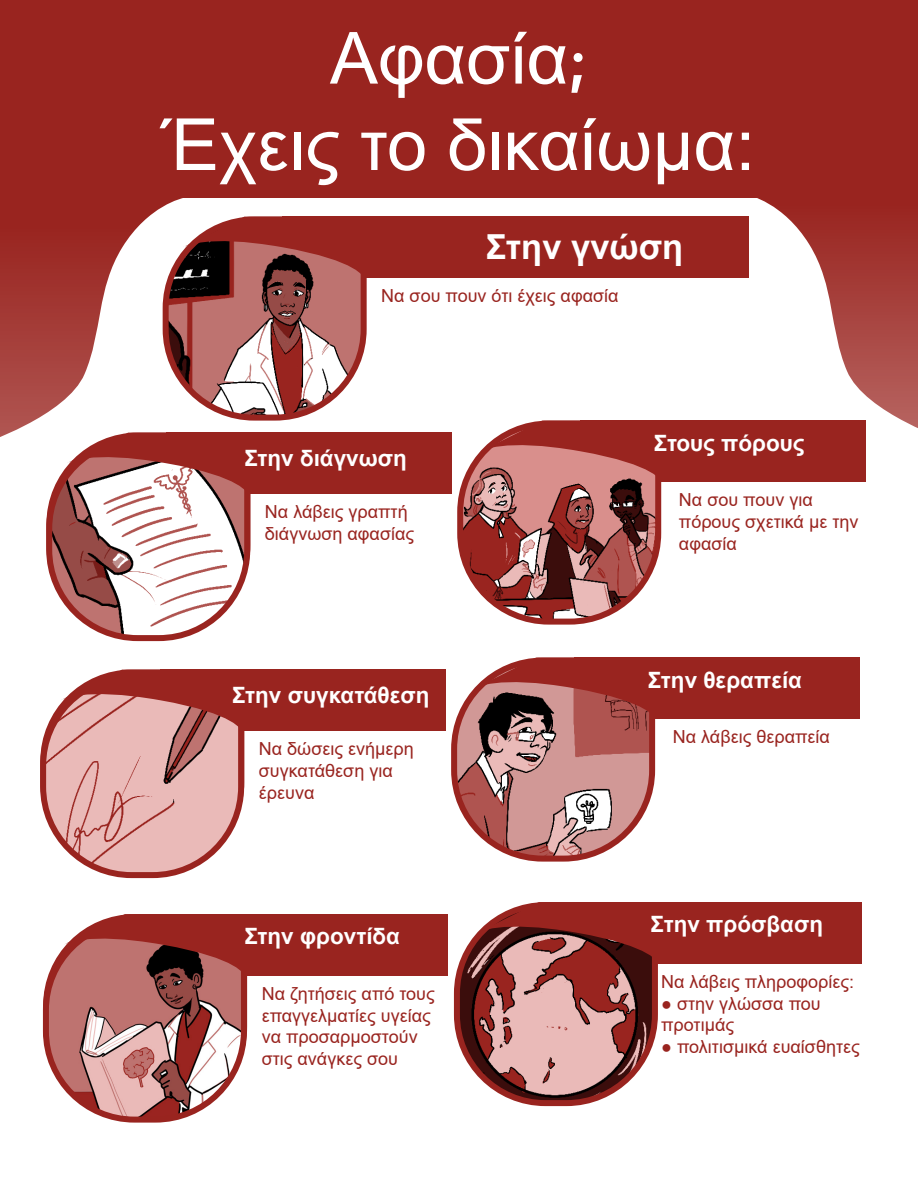
<style>
.page{position:relative;width:918px;height:1188px;background:#fff}
.page>*{position:absolute;margin:0;border:0;box-sizing:border-box;transform-origin:0 0}
.t1{font:72px "Arial";color:#fff}
.t2{font:700 34.5px "Arial";color:#fff}
.t3{font:700 22.5px "Arial";color:#fff}
.t4{font:18px/21.6px "Arial";color:#99241f}
.s1{font-family:"Kollektif"}
</style>
<div class="page">
<div style="left:282px;top:217px;width:466px;height:61px;background:#99241f"></div>
<svg style="left:183px;top:217px;width:187px;height:201px"></svg>
<div style="left:166px;top:433px;width:285px;height:61px;background:#99241f"></div>
<svg style="left:46px;top:503px;width:136px;height:139px"></svg>
<svg style="left:49px;top:445px;width:202px;height:193px"></svg>
<div style="left:580px;top:421px;width:285px;height:61px;background:#99241f"></div>
<svg style="left:457px;top:420px;width:207px;height:205px"></svg>
<svg style="left:460px;top:421px;width:204px;height:201px"></svg>
<div style="left:0;top:0;width:918px;height:198px;background:#99241f"></div>
<div style="left:160px;top:670px;width:285px;height:61px;background:#99241f"></div>
<svg style="left:40px;top:739px;width:136px;height:140px"></svg>
<svg style="left:43px;top:670px;width:202px;height:205px"></svg>
<div style="left:574px;top:658px;width:285px;height:61px;background:#99241f"></div>
<svg style="left:451px;top:657px;width:207px;height:205px"></svg>
<svg style="left:454px;top:658px;width:204px;height:201px"></svg>
<div style="left:163px;top:914px;width:285px;height:61px;background:#99241f"></div>
<svg style="left:42px;top:983px;width:135px;height:140px"></svg>
<svg style="left:46px;top:914px;width:216px;height:206px"></svg>
<div style="left:577px;top:902px;width:285px;height:61px;background:#99241f"></div>
<svg style="left:453px;top:970px;width:137px;height:137px"></svg>
<svg style="left:457px;top:902px;width:219px;height:201px"></svg>
<svg style="left:0;top:198px;width:183px;height:247px"></svg>
<svg style="left:748px;top:198px;width:170px;height:244px"></svg>
<p class="t1" style="left:330px;top:9px;width:260px">Αφασία<span class="s1">;</span></p>
<p class="t1" style="left:163px;top:95px;width:594px">Έχεις το δικαίωμα:</p>
<p class="t2" style="left:486px;top:222px;width:199px">Στην γνώση</p>
<p class="t4" style="left:381px;top:285px;width:239px">Να σου πουν ότι έχεις αφασία</p>
<p class="t3" style="left:244px;top:442px;width:164px">Στην διάγνωση</p>
<p class="t4" style="left:265px;top:501px;width:151px">Να λάβεις γραπτή διάγνωση αφασίας</p>
<p class="t3" style="left:232px;top:679px;width:199px">Στην συγκατάθεση</p>
<p class="t4" style="left:259px;top:738px;width:156px">Να δώσεις ενήμερη συγκατάθεση για έρευνα</p>
<p class="t3" style="left:244px;top:920px;width:157px">Στην φροντίδα</p>
<p class="t4" style="left:262px;top:983px;width:175px">Να ζητήσεις από τους επαγγελματίες υγείας να προσαρμοστούν στις ανάγκες σου</p>
<p class="t3" style="left:654px;top:427px;width:152px">Στους πόρους</p>
<p class="t4" style="left:679px;top:489px;width:181px">Να σου πουν για πόρους σχετικά με την αφασία</p>
<p class="t3" style="left:648px;top:664px;width:156px">Στην θεραπεία</p>
<p class="t4" style="left:673px;top:726px;width:159px">Να λάβεις θεραπεία</p>
<p class="t3" style="left:651px;top:908px;width:174px">Στην πρόσβαση</p>
<p class="t4" style="left:661px;top:971px;width:194px">Να λάβεις πληροφορίες:</p>
<p class="t4" style="left:661px;top:992px;width:161px">● στην γλώσσα που προτιμάς</p>
<p class="t4" style="left:661px;top:1036px;width:200px">● πολιτισμικά ευαίσθητες</p>
</div>
